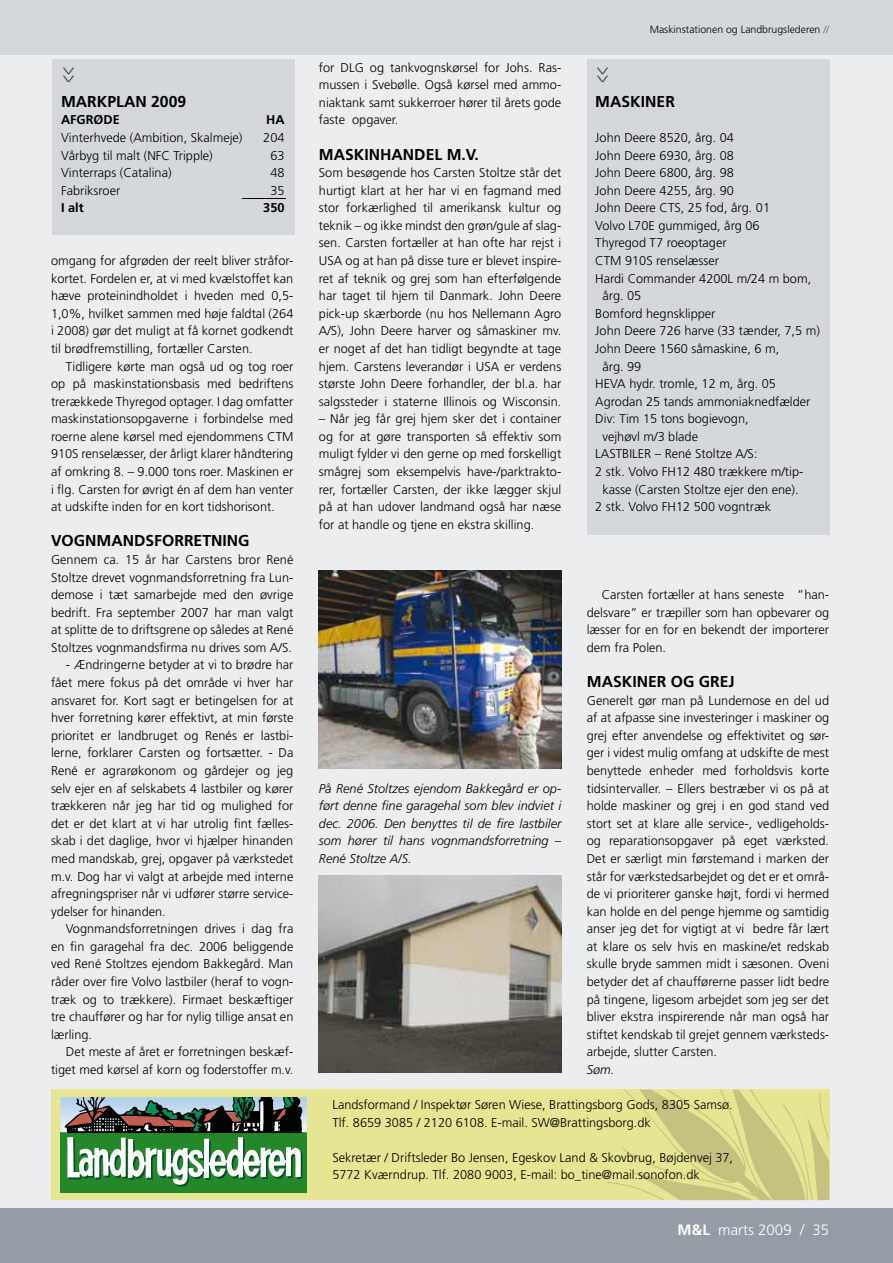
<style>
.page{position:relative;width:893px;height:1263px;background:#ecedee}
.page>*{position:absolute;margin:0;border:0;box-sizing:border-box;transform-origin:0 0}
.t1{font:300 21.75px "Frutiger";color:#424c5a;scale:.6 1}
.t2{font:700 15.75px "Frutiger";color:#000}
.t3{font:300 15px "Frutiger";color:#fff}
.t4{font:300 12.75px/17.5px "Frutiger";color:#000;text-align:justify}
.t5{font:italic 300 12.75px/17.5px "Frutiger";color:#000;text-align:justify}
.t6{font:700 12.75px "Frutiger";color:#000}
.t7{font:300 10.5px "Frutiger";color:#000}
.s1{color:#646567}
.s2{font-weight:700}
</style>
<div class="page">
<div style="left:53px;top:60px;width:242px;height:175px;background:#d5d8db"></div>
<div style="left:0;top:0;width:893px;height:54px;background:#d5d8db"></div>
<div style="left:587px;top:60px;width:242px;height:475px;background:#d5d8db"></div>
<div style="left:51px;top:1089px;width:778px;height:111px;background:#e5e594"></div>
<svg style="left:607px;top:1089px;width:222px;height:111px"></svg>
<div style="left:61px;top:1132px;width:246px;height:60px;background:#24882a"></div>
<svg style="left:60px;top:1097px;width:247px;height:35px"></svg>
<svg style="left:65px;top:1097px;width:238px;height:90px"></svg>
<img style="left:319px;top:571px;width:242px;height:197px">
<img style="left:319px;top:875px;width:242px;height:198px">
<div style="left:0;top:1209px;width:893px;height:54px;background:#969ca6"></div>
<hr style="left:243px;top:198px;width:43px;height:1px;background:#000">
<h1 class="t1" style="left:83px;top:67px;width:28px;rotate:90deg">&gt;&gt;</h1>
<p class="t2" style="left:61px;top:92px;width:127px">MARKPLAN 2009</p>
<p class="t6" style="left:61px;top:112px;width:60px">AFGRØDE</p>
<p class="t6" style="left:266px;top:112px;width:20px">HA</p>
<p class="t4" style="left:61px;top:129px;width:183px">Vinterhvede (Ambition, Skalmeje)</p>
<p class="t4" style="left:263px;top:129px;width:23px">204</p>
<p class="t4" style="left:61px;top:147px;width:153px">Vårbyg til malt (NFC Tripple)</p>
<p class="t4" style="left:270px;top:147px;width:16px">63</p>
<p class="t4" style="left:61px;top:164px;width:112px">Vinterraps (Catalina)</p>
<p class="t4" style="left:270px;top:164px;width:16px">48</p>
<p class="t4" style="left:61px;top:182px;width:61px">Fabriksroer</p>
<p class="t4" style="left:270px;top:182px;width:16px">35</p>
<p class="t6" style="left:61px;top:200px;width:24px">I alt</p>
<p class="t6" style="left:263px;top:200px;width:23px">350</p>
<p class="t4" style="left:51px;top:252px;width:244px">omgang for afgrøden der reelt bliver stråfor&shy;kortet. Fordelen er, at vi med kvælstoffet kan hæve proteinindholdet i hveden med 0,5- 1,0%, hvilket sammen med høje faldtal (264 i 2008) gør det muligt at få kornet godkendt til brødfremstilling, fortæller Carsten.</p>
<p class="t4" style="left:51px;top:358px;width:244px;text-indent:15px">Tidligere kørte man også ud og tog roer op på maskinstationsbasis med bedriftens trerækkede Thyregod optager. I dag omfatter maskinstationsopgaverne i forbindelse med roerne alene kørsel med ejendommens CTM 910S renselæsser, der årligt klarer håndtering af omkring 8. – 9.000 tons roer. Maskinen er i flg. Carsten for øvrigt én af dem han venter at udskifte inden for en kort tidshorisont.</p>
<p class="t2" style="left:51px;top:532px;width:200px">VOGNMANDSFORRETNING</p>
<p class="t4" style="left:51px;top:551px;width:244px">Gennem ca. 15 år har Carstens bror René Stoltze drevet vognmandsforretning fra Lun&shy;demose i tæt samarbejde med den øvrige bedrift. Fra september 2007 har man valgt at splitte de to driftsgrene op således at René Stoltzes vognmandsfirma nu drives som A/S.</p>
<p class="t4" style="left:51px;top:656px;width:244px;text-indent:15px">- Ændringerne betyder at vi to brødre har fået mere fokus på det område vi hver har ansvaret for. Kort sagt er betingelsen for at hver forretning kører effektivt, at min første prioritet er landbruget og Renés er lastbi&shy;lerne, forklarer Carsten og fortsætter. - Da René er agrarøkonom og gårdejer og jeg selv ejer en af selskabets 4 lastbiler og kører trækkeren når jeg har tid og mulighed for det er det klart at vi har utrolig fint fælles&shy;skab i det daglige, hvor vi hjælper hinanden med mandskab, grej, opgaver på værkstedet m.v. Dog har vi valgt at arbejde med interne afregningspriser når vi udfører større service&shy;ydelser for hinanden.</p>
<p class="t4" style="left:51px;top:920px;width:244px;text-indent:15px">Vognmandsforretningen drives i dag fra en fin garagehal fra dec. 2006 beliggende ved René Stoltzes ejendom Bakkegård. Man råder over fire Volvo lastbiler (heraf to vogn&shy;træk og to trækkere). Firmaet beskæftiger tre chauffører og har for nylig tillige ansat en lærling.</p>
<p class="t4" style="left:51px;top:1043px;width:244px;text-align:right">Det meste af året er forretningen beskæf&shy;tiget med kørsel af korn og foderstoffer m.v.</p>
<p class="t4" style="left:319px;top:59px;width:244px">for DLG og tankvognskørsel for Johs. Ras&shy;mussen i Svebølle. Også kørsel med ammo&shy;niaktank samt sukkerroer hører til årets gode faste opgaver.</p>
<p class="t2" style="left:319px;top:145px;width:161px">MASKINHANDEL M.V.</p>
<p class="t4" style="left:319px;top:164px;width:244px">Som besøgende hos Carsten Stoltze står det hurtigt klart at her har vi en fagmand med stor forkærlighed til amerikansk kultur og teknik – og ikke mindst den grøn/gule af slag&shy;sen. Carsten fortæller at han ofte har rejst i USA og at han på disse ture er blevet inspire&shy;ret af teknik og grej som han efterfølgende har taget til hjem til Danmark. John Deere pick-up skærborde (nu hos Nellemann Agro A/S), John Deere harver og såmaskiner mv. er noget af det han tidligt begyndte at tage hjem. Carstens leverandør i USA er verdens største John Deere forhandler, der bl.a. har salgssteder i staterne Illinois og Wisconsin.</p>
<p class="t4" style="left:319px;top:410px;width:244px">– Når jeg får grej hjem sker det i container og for at gøre transporten så effektiv som muligt fylder vi den gerne op med forskelligt smågrej som eksempelvis have-/parktrakto&shy;rer, fortæller Carsten, der ikke lægger skjul på at han udover landmand også har næse for at handle og tjene en ekstra skilling.</p>
<p class="t5" style="left:319px;top:779px;width:244px">På René Stoltzes ejendom Bakkegård er op&shy;ført denne fine garagehal som blev indviet i dec. 2006. Den benyttes til de fire lastbiler som hører til hans vognmandsforretning – René Stoltze A/S.</p>
<h1 class="t1" style="left:617px;top:67px;width:28px;rotate:90deg">&gt;&gt;</h1>
<p class="t7" style="left:650px;top:24px;width:181px">Maskinstationen og Landbrugslederen <span class="s1">//</span></p>
<p class="t2" style="left:595px;top:92px;width:81px">MASKINER</p>
<p class="t4" style="left:595px;top:129px;width:140px">John Deere 8520, årg. 04</p>
<p class="t4" style="left:595px;top:147px;width:140px">John Deere 6930, årg. 08</p>
<p class="t4" style="left:595px;top:164px;width:140px">John Deere 6800, årg. 98</p>
<p class="t4" style="left:595px;top:182px;width:140px">John Deere 4255, årg. 90</p>
<p class="t4" style="left:595px;top:199px;width:176px">John Deere CTS, 25 fod, årg. 01</p>
<p class="t4" style="left:595px;top:217px;width:166px">Volvo L70E gummiged, årg 06</p>
<p class="t4" style="left:595px;top:234px;width:133px">Thyregod T7 roeoptager</p>
<p class="t4" style="left:595px;top:252px;width:125px">CTM 910S renselæsser</p>
<p class="t4" style="left:595px;top:270px;width:217px">Hardi Commander 4200L m/24 m bom,</p>
<p class="t4" style="left:602px;top:287px;width:40px">årg. 05</p>
<p class="t4" style="left:595px;top:305px;width:122px">Bomford hegnsklipper</p>
<p class="t4" style="left:595px;top:322px;width:226px">John Deere 726 harve (33 tænder, 7,5 m)</p>
<p class="t4" style="left:595px;top:340px;width:185px">John Deere 1560 såmaskine, 6 m,</p>
<p class="t4" style="left:602px;top:357px;width:40px">årg. 99</p>
<p class="t4" style="left:595px;top:375px;width:182px">HEVA hydr. tromle, 12 m, årg. 05</p>
<p class="t4" style="left:595px;top:393px;width:217px">Agrodan 25 tands ammoniaknedfælder</p>
<p class="t4" style="left:595px;top:410px;width:155px">Div: Tim 15 tons bogievogn,</p>
<p class="t4" style="left:602px;top:428px;width:97px">vejhøvl m/3 blade</p>
<p class="t4" style="left:595px;top:445px;width:164px">LASTBILER – René Stoltze A/S:</p>
<p class="t4" style="left:595px;top:463px;width:210px">2 stk. Volvo FH12 480 trækkere m/tip-</p>
<p class="t4" style="left:602px;top:481px;width:198px">kasse (Carsten Stoltze ejer den ene).</p>
<p class="t4" style="left:595px;top:498px;width:177px">2 stk. Volvo FH12 500 vogntræk</p>
<p class="t4" style="left:587px;top:586px;width:244px;text-indent:15px">Carsten fortæller at hans seneste ”han&shy;delsvare” er træpiller som han opbevarer og læsser for en for en bekendt der importerer dem fra Polen.</p>
<p class="t2" style="left:587px;top:672px;width:149px">MASKINER OG GREJ</p>
<p class="t4" style="left:587px;top:692px;width:244px">Generelt gør man på Lundemose en del ud af at afpasse sine investeringer i maskiner og grej efter anvendelse og effektivitet og sør&shy;ger i videst mulig omfang at udskifte de mest benyttede enheder med forholdsvis korte tidsintervaller. – Ellers bestræber vi os på at holde maskiner og grej i en god stand ved stort set at klare alle service-, vedligeholds&shy;og reparationsopgaver på eget værksted.<br>Det er særligt min førstemand i marken der står for værkstedsarbejdet og det er et områ&shy;de vi prioriterer ganske højt, fordi vi hermed kan holde en del penge hjemme og samtidig anser jeg det for vigtigt at vi bedre får lært at klare os selv hvis en maskine/et redskab skulle bryde sammen midt i sæsonen. Oveni betyder det af chaufførerne passer lidt bedre på tingene, ligesom arbejdet som jeg ser det bliver ekstra inspirerende når man også har stiftet kendskab til grejet gennem værksteds&shy;arbejde, slutter Carsten.</p>
<p class="t5" style="left:587px;top:1061px;width:29px">Søm.</p>
<p class="t4" style="left:332px;top:1096px;width:402px">Landsformand / Inspektør Søren Wiese, Brattingsborg Gods, 8305 Samsø.<br>Tlf. 8659 3085 / 2120 6108. E-mail. SW@Brattingsborg.dk</p>
<p class="t4" style="left:332px;top:1149px;width:402px">Sekretær / Driftsleder Bo Jensen, Egeskov Land &amp; Skovbrug, Bøjdenvej 37,<br>5772 Kværndrup. Tlf. 2080 9003, E-mail: bo_tine@mail.sonofon.dk</p>
<p class="t3" style="left:677px;top:1221px;width:153px"><span class="s2">M&amp;L</span> marts 2009 / 35</p>
</div>
